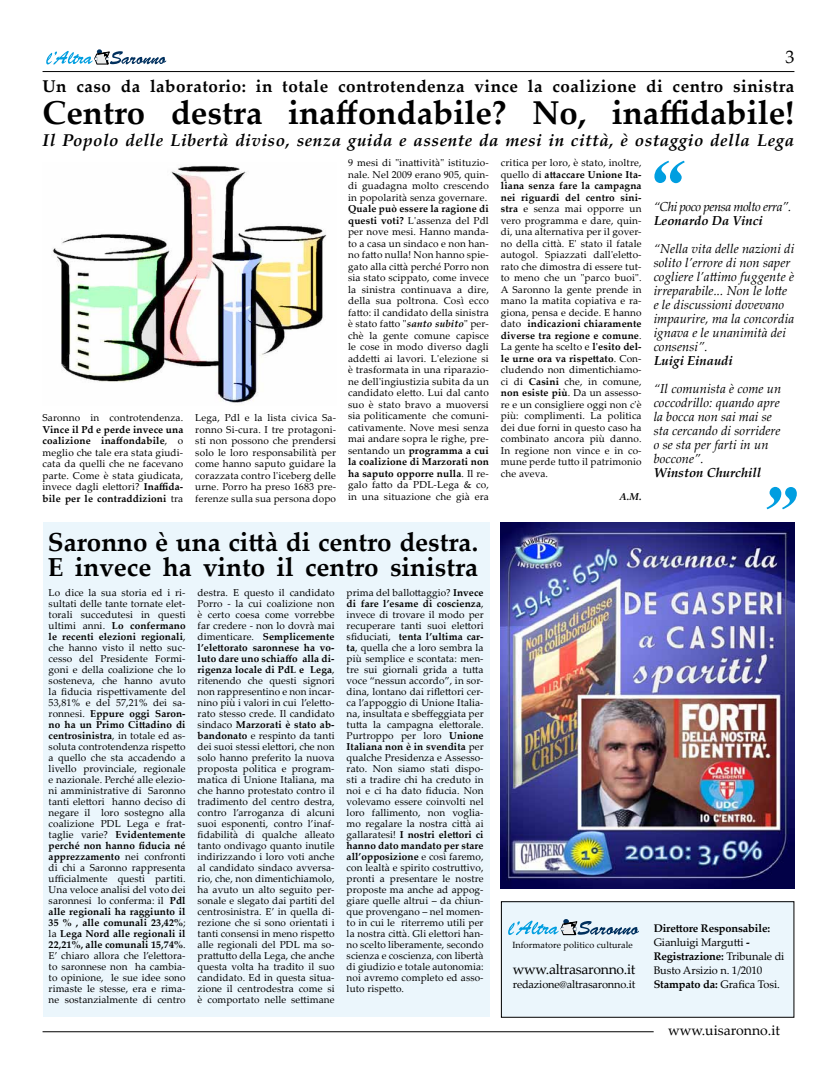
<style>
.page{position:relative;width:837px;height:1078px;background:#fff}
.page>*{position:absolute;margin:0;border:0;box-sizing:border-box;transform-origin:0 0}
.t1{font:italic 700 72px "Times New Roman";color:#009ee0}
.t2{font:700 33px "Palatino Linotype";color:#000}
.t3{font:700 26px/25px "Palatino Linotype";color:#000}
.t4{font:18px "Palatino Linotype";color:#000}
.t5{font:italic 700 17px "Palatino Linotype";letter-spacing:.03em;color:#000}
.t6{font:700 17px "Palatino Linotype";letter-spacing:.03em;color:#000}
.t7{font:14px "Palatino Linotype";letter-spacing:-.02em;color:#000}
.t8{font:14px "Palatino Linotype";color:#000}
.t9{font:italic 13px/14px "Palatino Linotype";color:#000}
.t10{font:italic 700 13px "Palatino Linotype";color:#000}
.t11{font:italic 13px "Palatino Linotype";letter-spacing:-.04em;color:#000}
.t12{font:11px/14px "Palatino Linotype";letter-spacing:-.01em;color:#000}
.t13{font:10px/11px "Palatino Linotype";letter-spacing:.015em;color:#000;text-align:justify}
.t14{font:italic 700 10px "Palatino Linotype";color:#000}
.t15{font:9px "Palatino Linotype";letter-spacing:.01em;color:#000}
.s1{font-weight:700}
.s2{font-weight:700;font-style:italic}
</style>
<div class="page">
<hr style="left:43px;top:71px;width:751px;height:1px;background:#000">
<hr style="left:43px;top:1030px;width:610px;height:1px;background:#000">
<svg style="left:46px;top:49px;width:120px;height:15px"></svg>
<div style="left:501px;top:901px;width:292px;height:116px;background:#ebf6fc"></div>
<div style="left:500px;top:901px;width:294px;height:116px;border:1px solid #000"></div>
<svg style="left:508px;top:919px;width:130px;height:15px"></svg>
<img style="left:500px;top:523px;width:294px;height:365px">
<div style="left:43px;top:523px;width:446px;height:493px;background:#ebf6fc"></div>
<img style="left:52px;top:165px;width:275px;height:238px">
<h3 class="t4" style="left:785px;top:45px;width:10px">3</h3>
<h3 class="t6" style="left:43px;top:74px;width:753px">Un caso da laboratorio: in totale controtendenza vince la coalizione di centro sinistra</h3>
<h2 class="t2" style="left:43px;top:89px;width:753px">Centro destra inaffondabile? No, inaffidabile!</h2>
<h3 class="t5" style="left:43px;top:128px;width:753px">Il Popolo delle Libertà diviso, senza guida e assente da mesi in città, è ostaggio della Lega</h3>
<p class="t13" style="left:43px;top:412px;width:142px">Saronno in controtendenza.</p>
<p class="t13" style="left:43px;top:423px;width:142px;line-height:11.5px"><span class="s1">Vince il Pd e perde invece una coalizione inaffondabile</span>, o meglio che tale era stata giudi&shy;cata da quelli che ne facevano parte. Come è stata giudicata, invece dagli elettori? <span class="s1">Inaffida&shy;bile per le contraddizioni</span> tra</p>
<p class="t13" style="left:195px;top:411px;width:142px;line-height:11.5px">Lega, Pdl e la lista civica Sa&shy;ronno Si-cura. I tre protagoni&shy;sti non possono che prendersi solo le loro responsabilità per come hanno saputo guidare la corazzata contro l'iceberg delle urne. Porro ha preso 1683 pre&shy;ferenze sulla sua persona dopo</p>
<p class="t13" style="left:348px;top:156px;width:142px;line-height:11.5px">9 mesi di "inattività" istituzio&shy;nale. Nel 2009 erano 905, quin&shy;di guadagna molto crescendo in popolarità senza governare.</p>
<p class="t13" style="left:348px;top:202px;width:142px;line-height:11.5px"><span class="s1">Quale può essere la ragione di questi voti?</span> L'assenza del Pdl per nove mesi. Hanno manda&shy;to a casa un sindaco e non han&shy;no fatto nulla! Non hanno spie&shy;gato alla città perché Porro non sia stato scippato, come invece la sinistra continuava a dire, della sua poltrona. Così ecco fatto: il candidato della sinistra è stato fatto "<span class="s2">santo subito</span>" per&shy;chè la gente comune capisce le cose in modo diverso dagli addetti ai lavori. L'elezione si è trasformata in una riparazio&shy;ne dell'ingiustizia subita da un candidato eletto. Lui dal canto suo è stato bravo a muoversi sia politicamente che comuni&shy;cativamente. Nove mesi senza mai andare sopra le righe, pre&shy;sentando un <span class="s1">programma a cui la coalizione di Marzorati non ha saputo opporre nulla</span>. Il re&shy;galo fatto da PDL-Lega &amp; co, in una situazione che già era</p>
<h3 class="t3" style="left:48px;top:528px;width:431px">Saronno è una città di centro destra.<br>E invece ha vinto il centro sinistra</h3>
<p class="t13" style="left:49px;top:586px;width:138px">Lo dice la sua storia ed i ri&shy;sultati delle tante tornate elet&shy;torali succedutesi in questi ultimi anni. <span class="s1">Lo confermano le recenti elezioni regionali</span>, che hanno visto il netto suc&shy;cesso del Presidente Formi&shy;goni e della coalizione che lo sosteneva, che hanno avuto la fiducia rispettivamente del 53,81% e del 57,21% dei sa&shy;ronnesi. <span class="s1">Eppure oggi Saron&shy;no ha un Primo Cittadino di centrosinistra</span>, in totale ed as&shy;soluta controtendenza rispetto a quello che sta accadendo a livello provinciale, regionale e nazionale. Perché alle elezio&shy;ni amministrative di Saronno tanti elettori hanno deciso di negare il loro sostegno alla coalizione PDL Lega e frat&shy;taglie varie? <span class="s1">Evidentemente perché non hanno fiducia né apprezzamento</span> nei confronti di chi a Saronno rappresenta ufficialmente questi partiti.<br>Una veloce analisi del voto dei saronnesi lo conferma: il <span class="s1">Pdl alle regionali ha raggiunto il 35 % , alle comunali 23,42%</span>; la <span class="s1">Lega Nord alle regionali il 22,21%, alle comunali 15,74%</span>.<br>E’ chiaro allora che l’elettora&shy;to saronnese non ha cambia&shy;to opinione, le sue idee sono rimaste le stesse, era e rima&shy;ne sostanzialmente di centro</p>
<p class="t13" style="left:197px;top:586px;width:138px">destra. E questo il candidato Porro - la cui coalizione non è certo coesa come vorrebbe far credere - non lo dovrà mai dimenticare. <span class="s1">Semplicemente l’elettorato saronnese ha vo&shy;luto dare uno schiaffo alla di&shy;rigenza locale di PdL e Lega</span>, ritenendo che questi signori non rappresentino e non incar&shy;nino più i valori in cui l’eletto&shy;rato stesso crede. Il candidato sindaco <span class="s1">Marzorati è stato ab&shy;bandonato</span> e respinto da tanti dei suoi stessi elettori, che non solo hanno preferito la nuova proposta politica e program&shy;matica di Unione Italiana, ma che hanno protestato contro il tradimento del centro destra, contro l’arroganza di alcuni suoi esponenti, contro l’inaf&shy;fidabilità di qualche alleato tanto ondivago quanto inutile indirizzando i loro voti anche al candidato sindaco avversa&shy;rio, che, non dimentichiamolo, ha avuto un alto seguito per&shy;sonale e slegato dai partiti del centrosinistra. E’ in quella di&shy;rezione che si sono orientati i tanti consensi in meno rispetto alle regionali del PDL ma so&shy;prattutto della Lega, che anche questa volta ha tradito il suo candidato. Ed in questa situa&shy;zione il centrodestra come si è comportato nelle settimane</p>
<p class="t13" style="left:346px;top:586px;width:138px">prima del ballottaggio? <span class="s1">Invece di fare l’esame di coscienza</span>, invece di trovare il modo per recuperare tanti suoi elettori sfiduciati, <span class="s1">tenta l’ultima car&shy;ta</span>, quella che a loro sembra la più semplice e scontata: men&shy;tre sui giornali grida a tutta voce “nessun accordo”, in sor&shy;dina, lontano dai riflettori cer&shy;ca l’appoggio di Unione Italia&shy;na, insultata e sbeffeggiata per tutta la campagna elettorale.<br>Purtroppo per loro <span class="s1">Unione Italiana non è in svendita</span> per qualche Presidenza e Assesso&shy;rato. Non siamo stati dispo&shy;sti a tradire chi ha creduto in noi e ci ha dato fiducia. Non volevamo essere coinvolti nel loro fallimento, non voglia&shy;mo regalare la nostra città ai gallaratesi! <span class="s1">I nostri elettori ci hanno dato mandato per stare all’opposizione</span> e così faremo, con lealtà e spirito costruttivo, pronti a presentare le nostre proposte ma anche ad appog&shy;giare quelle altrui – da chiun&shy;que provengano – nel momen&shy;to in cui le riterremo utili per la nostra città. Gli elettori han&shy;no scelto liberamente, secondo scienza e coscienza, con libertà di giudizio e totale autonomia: noi avremo completo ed asso&shy;luto rispetto.</p>
<p class="t13" style="left:500px;top:156px;width:142px;line-height:11.5px">critica per loro, è stato, inoltre, quello di <span class="s1">attaccare Unione Ita&shy;liana senza fare la campagna nei riguardi del centro sini&shy;stra</span> e senza mai opporre un vero programma e dare, quin&shy;di, una alternativa per il gover&shy;no della città. E' stato il fatale autogol. Spiazzati dall'eletto&shy;rato che dimostra di essere tut&shy;to meno che un "parco buoi".<br>A Saronno la gente prende in mano la matita copiativa e ra&shy;giona, pensa e decide. E hanno dato <span class="s1">indicazioni chiaramente diverse tra regione e comune</span>.<br>La gente ha scelto e <span class="s1">l'esito del&shy;le urne ora va rispettato</span>. Con&shy;cludendo non dimentichiamo&shy;ci di <span class="s1">Casini</span> che, in comune, <span class="s1">non esiste più</span>. Da un assesso&shy;re e un consigliere oggi non c'è più: complimenti. La politica dei due forni in questo caso ha combinato ancora più danno.<br>In regione non vince e in co&shy;mune perde tutto il patrimonio che aveva.</p>
<p class="t14" style="left:619px;top:489px;width:24px">A.M.</p>
<p class="t15" style="left:512px;top:938px;width:122px">Informatore politico culturale</p>
<h3 class="t7" style="left:512px;top:959px;width:124px">www.altrasaronno.it</h3>
<p class="t12" style="left:512px;top:976px;width:124px">redazione@altrasaronno.it</p>
<h1 class="t1" style="left:645px;top:135px;width:37px">“</h1>
<h3 class="t11" style="left:653px;top:197px;width:139px">“Chi poco pensa molto erra”.</h3>
<h3 class="t10" style="left:653px;top:211px;width:111px">Leonardo Da Vinci</h3>
<h3 class="t9" style="left:653px;top:241px;width:142px">“Nella vita delle nazioni di solito l’errore di non saper cogliere l’attimo fuggente è irreparabile... Non le lotte e le discussioni dovevano impaurire, ma la concordia ignava e le unanimità dei consensi”.</h3>
<h3 class="t10" style="left:653px;top:351px;width:81px">Luigi Einaudi</h3>
<h3 class="t9" style="left:653px;top:381px;width:129px">“Il comunista è come un coccodrillo: quando apre la bocca non sai mai se sta cercando di sorridere o se sta per farti in un boccone”.</h3>
<h3 class="t10" style="left:653px;top:463px;width:109px">Winston Churchill</h3>
<h1 class="t1" style="left:757px;top:461px;width:37px">”</h1>
<p class="t12" style="left:653px;top:921px;width:132px"><span class="s1">Direttore Responsabile:<br></span>Gianluigi Margutti <span class="s1">-<br>Registrazione:</span> Tribunale di<br>Busto Arsizio n. 1/2010<br><span class="s1">Stampato da:</span> Grafica Tosi.</p>
<h3 class="t8" style="left:667px;top:1020px;width:113px">www.uisaronno.it</h3>
</div>
